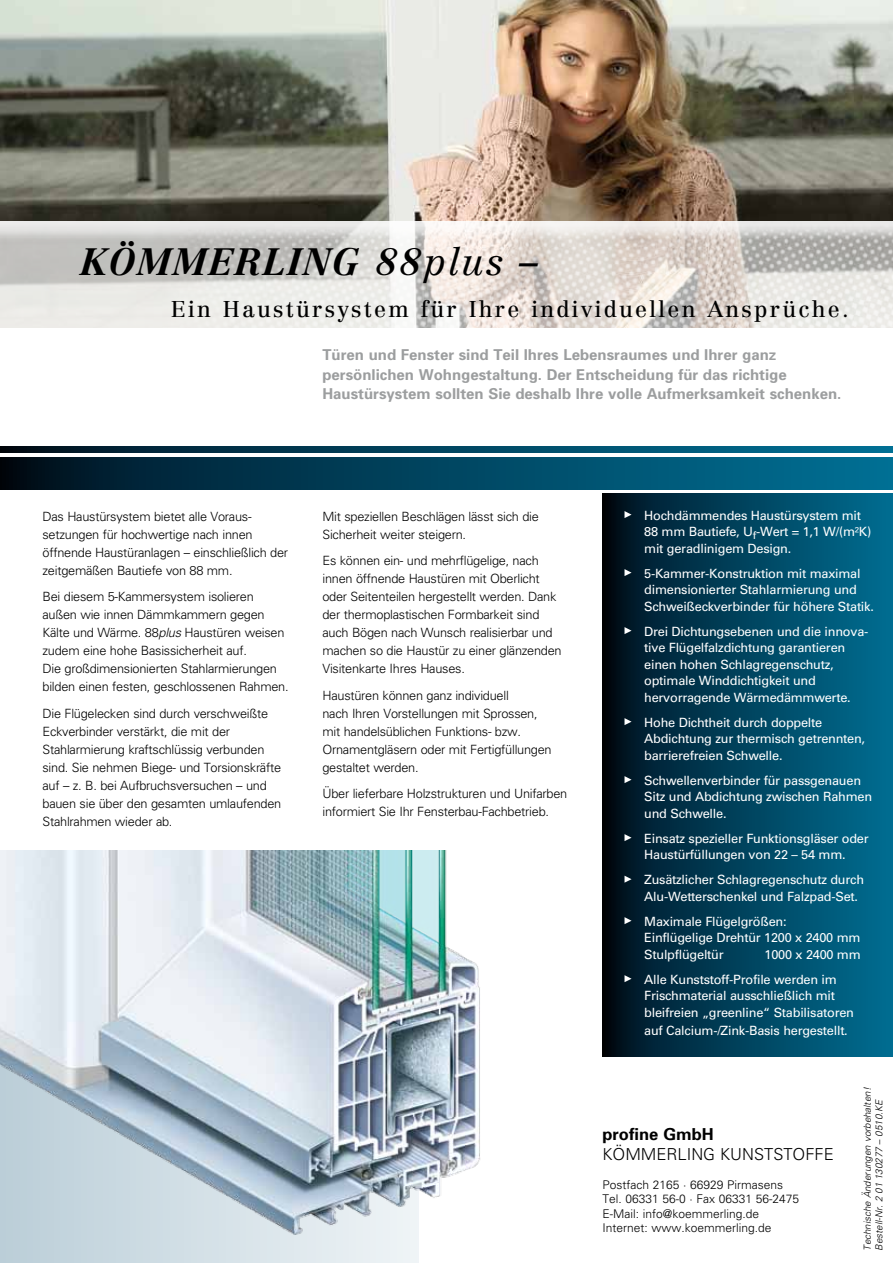
<style>
.page{position:relative;width:893px;height:1263px;background:#fff}
.page>*{position:absolute;margin:0;border:0;box-sizing:border-box;transform-origin:0 0}
.t1{font:italic 700 37.5px "Centennial";letter-spacing:.05em;color:#000}
.t2{font:22.5px "Centennial Roman";letter-spacing:.1em;color:#000}
.t3{font:300 16.5px "Univers";color:#000}
.t4{font:700 16.5px "Univers";color:#000}
.t5{font:700 15px/19.5px "Univers";color:#9c9e9f}
.t6{font:300 12.75px/18px "Univers";letter-spacing:-.02em;color:#000}
.t7{font:12.75px/16.5px "Univers";letter-spacing:-.02em;color:#fff}
.t8{font:300 12px/14.4px "Univers";color:#000}
.t9{font:italic 300 9.75px/11.7px "Univers";color:#000}
.s1{font-family:"Centennial LT Std";font-weight:300}
.s2{font-style:italic}
</style>
<div class="page">
<img style="left:0;top:0;width:893px;height:221px">
<img style="left:0;top:221px;width:893px;height:106px">
<svg style="left:0;top:446px;width:893px;height:7px;background:#00435d"></svg>
<svg style="left:0;top:457px;width:893px;height:32px;background:#00435d"></svg>
<svg style="left:602px;top:493px;width:291px;height:564px;background:#00415b"></svg>
<svg style="left:624px;top:511px;width:8px;height:7px"></svg>
<svg style="left:624px;top:569px;width:8px;height:7px"></svg>
<svg style="left:624px;top:627px;width:8px;height:7px"></svg>
<svg style="left:624px;top:718px;width:8px;height:7px"></svg>
<svg style="left:624px;top:776px;width:8px;height:7px"></svg>
<svg style="left:624px;top:834px;width:8px;height:7px"></svg>
<svg style="left:624px;top:876px;width:8px;height:7px"></svg>
<svg style="left:624px;top:917px;width:8px;height:7px"></svg>
<svg style="left:624px;top:975px;width:8px;height:7px"></svg>
<img style="left:0;top:851px;width:480px;height:412px">
<h1 class="t1" style="left:81px;top:238px;width:459px">KÖMMERLING 88<span class="s1">plus</span> –</h1>
<h2 class="t2" style="left:171px;top:295px;width:679px">Ein Haustürsystem für Ihre individuellen Ansprüche.</h2>
<p class="t5" style="left:322px;top:345px;width:520px">Türen und Fenster sind Teil Ihres Lebensraumes und Ihrer ganz persönlichen Wohngestaltung. Der Entscheidung für das richtige<br>Haustürsystem sollten Sie deshalb Ihre volle Aufmerksamkeit schenken.</p>
<p class="t6" style="left:43px;top:507px;width:247px">Das Haustürsystem bietet alle Voraus&shy;setzungen für hochwertige nach innen öffnende Haustüranlagen – einschließlich der zeitgemäßen Bautiefe von 88 mm.</p>
<p class="t6" style="left:43px;top:587px;width:248px">Bei diesem 5-Kammersystem isolieren außen wie innen Dämmkammern gegen Kälte und Wärme. 88<span class="s2">plus</span> Haustüren weisen zudem eine hohe Basissicherheit auf.<br>Die großdimensionierten Stahlarmierungen bilden einen festen, geschlossenen Rahmen.</p>
<p class="t6" style="left:43px;top:704px;width:240px">Die Flügelecken sind durch verschweißte Eckverbinder verstärkt, die mit der Stahlarmierung kraftschlüssig verbunden sind. Sie nehmen Biege- und Torsionskräfte auf – z. B. bei Aufbruchsversuchen – und bauen sie über den gesamten umlaufenden Stahlrahmen wieder ab.</p>
<p class="t6" style="left:322px;top:507px;width:218px">Mit speziellen Beschlägen lässt sich die<br>Sicherheit weiter steigern.</p>
<p class="t6" style="left:322px;top:551px;width:241px">Es können ein- und mehrflügelige, nach innen öffnende Haustüren mit Oberlicht oder Seitenteilen hergestellt werden. Dank der thermoplastischen Formbarkeit sind auch Bögen nach Wunsch realisierbar und machen so die Haustür zu einer glänzenden Visitenkarte Ihres Hauses.</p>
<p class="t6" style="left:322px;top:686px;width:231px">Haustüren können ganz individuell<br>nach Ihren Vorstellungen mit Sprossen, mit handelsüblichen Funktions- bzw.<br>Ornamentgläsern oder mit Fertigfüllungen gestaltet werden.</p>
<p class="t6" style="left:322px;top:784px;width:246px">Über lieferbare Holzstrukturen und U nifarben informiert Sie Ihr Fensterbau-Fachbetrieb.</p>
<p class="t7" style="left:644px;top:507px;width:229px">Hochdämmendes Haustürsystem mit<br>88 mm Bautiefe, U<sub>f</sub>-Wert = 1,1 W/(m²K) mit geradlinigem Design.</p>
<p class="t7" style="left:644px;top:565px;width:231px">5-Kammer-Konstruktion mit maximal dimensionierter Stahlarmierung und<br>Schweißeckverbinder für höhere Statik.</p>
<p class="t7" style="left:644px;top:623px;width:226px">Drei Dichtungsebenen und die innova&shy;tive Flügelfalzdichtung garantieren einen hohen Schlagregenschutz, optimale Winddichtigkeit und hervorragende Wärmedämmwerte.</p>
<p class="t7" style="left:644px;top:714px;width:222px">Hohe Dichtheit durch doppelte<br>Abdichtung zur thermisch getrennten, barrierefreien Schwelle.</p>
<p class="t7" style="left:644px;top:772px;width:229px">Schwellenverbinder für passgenauen<br>Sitz und Abdichtung zwischen Rahmen und Schwelle.</p>
<p class="t7" style="left:644px;top:830px;width:226px">Einsatz spezieller Funktionsgläser oder<br>Haustürfüllungen von 22 – 54 mm.</p>
<p class="t7" style="left:644px;top:872px;width:221px">Zusätzlicher Schlagregenschutz durch<br>Alu-Wetterschenkel und Falzpad-Set.</p>
<p class="t7" style="left:644px;top:913px;width:218px">Maximale Flügelgrößen:<br>Einflügelige Drehtür 1200 x 2400 mm<br>Stulpflügeltür</p>
<p class="t7" style="left:644px;top:942px;width:218px;line-height:25px;text-indent:120px">1000 x 2400 mm<br>Alle Kunststoff-Profile werden im</p>
<p class="t7" style="left:644px;top:988px;width:211px">Frischmaterial ausschließlich mit bleifreien „greenline“ Stabilisatoren</p>
<p class="t7" style="left:644px;top:1022px;width:205px">auf Calcium-/Zink-Basis hergestellt.</p>
<p class="t4" style="left:602px;top:1124px;width:113px">profine GmbH</p>
<p class="t3" style="left:602px;top:1144px;width:230px">KÖMMERLING Kunststoffe</p>
<p class="t8" style="left:602px;top:1177px;width:198px">Postfach 2165 · 66929 Pirmasens<br>Tel. 06331 56-0 · Fax 06331 56-2475<br>E-Mail: info@koemmerling.de<br>Internet: www.koemmerling.de</p>
<p class="t9" style="left:861px;top:1251px;width:165px;rotate:-90deg">Technische Änderungen vorbehalten!<br>Bestell-Nr. 2 01 130277 – 0510.KE</p>
</div>
